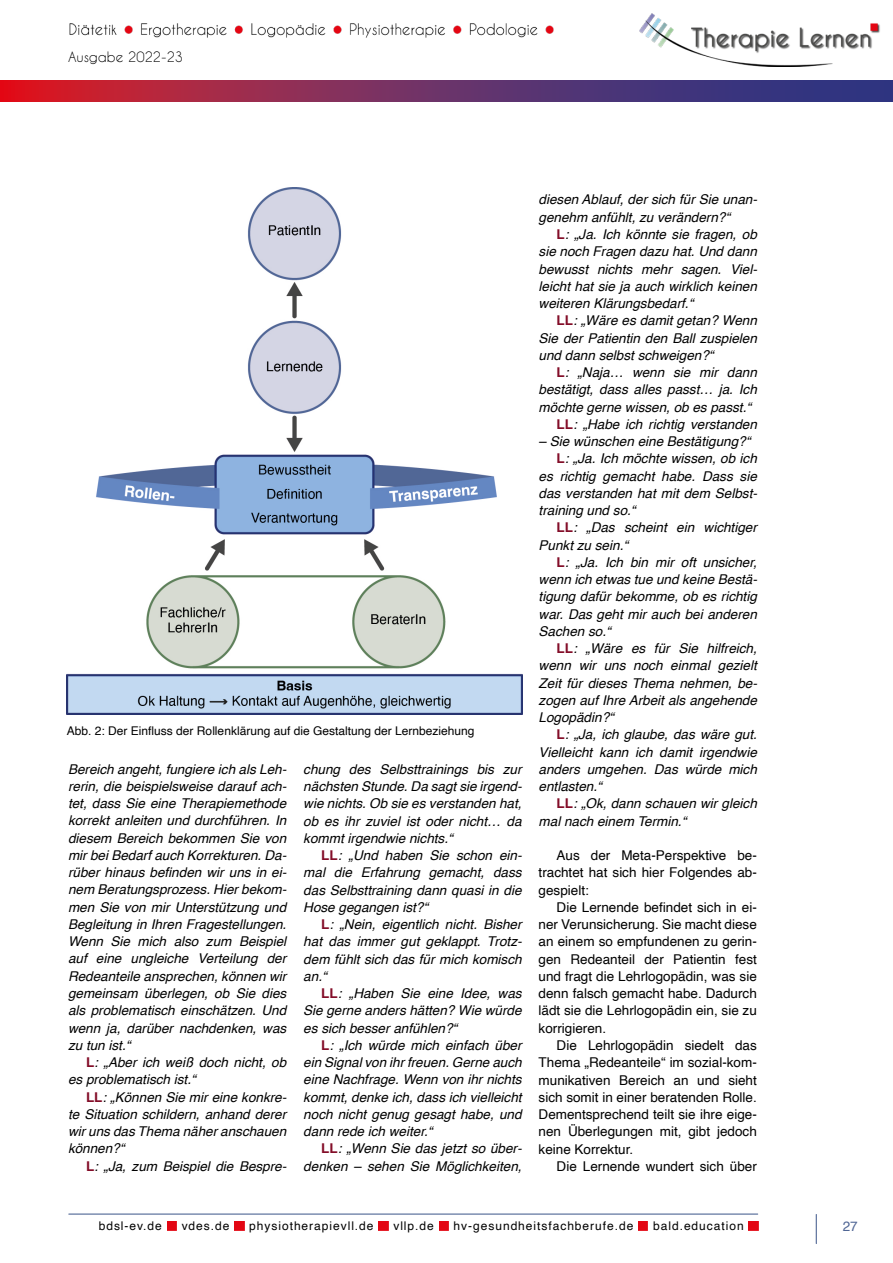
<style>
.page{position:relative;width:893px;height:1263px;background:#fff}
.page>*{position:absolute;margin:0;border:0;box-sizing:border-box;transform-origin:0 0}
.t1{font:italic 13.5px/17.2px "Helvetica";color:#000;text-align:justify}
.t2{font:13.5px/17.2px "Helvetica";color:#000;text-align:justify}
.t3{font:13.5px "Caviar Dreams";color:#000}
.t4{font:13.5px "Helvetica";color:#506695}
.t5{font:12px "Helvetica";letter-spacing:.08em;color:#000}
.t6{font:12px "Helvetica";color:#000}
.s1{font-weight:700;font-style:normal;color:#830d28}
</style>
<div class="page">
<img style="left:640px;top:13px;width:240px;height:53px">
<svg style="left:816px;top:1214px;width:1px;height:29px"></svg>
<img style="left:69px;top:23px;width:485px;height:15px">
<svg style="left:0;top:81px;width:893px;height:21px;background:#742e5f"></svg>
<hr style="left:69px;top:1213px;width:689px;height:1px;background:#506695">
<svg style="left:167px;top:1221px;width:9px;height:10px"></svg>
<svg style="left:235px;top:1221px;width:9px;height:10px"></svg>
<svg style="left:379px;top:1221px;width:9px;height:10px"></svg>
<svg style="left:439px;top:1221px;width:9px;height:10px"></svg>
<svg style="left:639px;top:1221px;width:9px;height:10px"></svg>
<svg style="left:749px;top:1221px;width:9px;height:10px"></svg>
<img style="left:67px;top:188px;width:456px;height:526px">
<p class="t3" style="left:68px;top:49px;width:117px">Ausgabe 2022-23</p>
<p class="t6" style="left:67px;top:721px;width:409px">Abb. 2: Der Einfluss der Rollenklärung auf die Gestaltung der Lernbeziehung</p>
<p class="t1" style="left:68px;top:761px;width:220px">Bereich angeht, fungiere ich als Leh&shy;rerin, die beispielsweise darauf ach&shy;tet, dass Sie eine Therapiemethode korrekt anleiten und durchführen. In diesem Bereich bekommen Sie von mir bei Bedarf auch Korrekturen. Da&shy;rüber hinaus befinden wir uns in ei&shy;nem Beratungsprozess. Hier bekom&shy;men Sie von mir Unterstützung und Begleitung in Ihren Fragestellungen.<br>Wenn Sie mich also zum Beispiel auf eine ungleiche Verteilung der Redeanteile ansprechen, können wir gemeinsam überlegen, ob Sie dies als problematisch einschätzen. Und wenn ja, darüber nachdenken, was zu tun ist.“</p>
<p class="t1" style="left:68px;top:1054px;width:220px;text-indent:18px"><span class="s1">L</span>: „Aber ich weiß doch nicht, ob es problematisch ist.“</p>
<p class="t1" style="left:68px;top:1088px;width:220px;text-indent:18px"><span class="s1">LL</span>: „Können Sie mir eine konkre&shy;te Situation schildern, anhand derer wir uns das Thema näher anschauen können?“</p>
<p class="t1" style="left:86px;top:1157px;width:202px"><span class="s1">L</span>: „Ja, zum Beispiel die Bespre-</p>
<p class="t1" style="left:303px;top:761px;width:220px">chung des Selbsttrainings bis zur nächsten Stunde. Da sagt sie irgend&shy;wie nichts. Ob sie es verstanden hat, ob es ihr zuviel ist oder nicht… da kommt irgendwie nichts.“</p>
<p class="t1" style="left:303px;top:847px;width:220px;text-indent:18px"><span class="s1">LL</span>: „Und haben Sie schon ein&shy;mal die Erfahrung gemacht, dass das Selbsttraining dann quasi in die Hose gegangen ist?“</p>
<p class="t1" style="left:303px;top:916px;width:220px;text-indent:18px"><span class="s1">L</span>: „Nein, eigentlich nicht. Bisher hat das immer gut geklappt. Trotz&shy;dem fühlt sich das für mich komisch an.“</p>
<p class="t1" style="left:303px;top:985px;width:220px;text-indent:18px"><span class="s1">LL</span>: „Haben Sie eine Idee, was Sie gerne anders hätten? Wie würde es sich besser anfühlen?“</p>
<p class="t1" style="left:303px;top:1037px;width:220px;text-indent:18px"><span class="s1">L</span>: „Ich würde mich einfach über ein Signal von ihr freuen. Gerne auch eine Nachfrage. Wenn von ihr nichts kommt, denke ich, dass ich vielleicht noch nicht genug gesagt habe, und dann rede ich weiter.“</p>
<p class="t1" style="left:303px;top:1140px;width:220px;text-align:right"><span class="s1">LL</span>: „Wenn Sie das jetzt so über&shy;denken – sehen Sie Möglichkeiten,</p>
<p class="t1" style="left:539px;top:191px;width:220px">diesen Ablauf, der sich für Sie unan&shy;genehm anfühlt, zu verändern?“</p>
<p class="t1" style="left:539px;top:226px;width:220px;text-indent:18px"><span class="s1">L</span>: „Ja. Ich könnte sie fragen, ob sie noch Fragen dazu hat. Und dann bewusst nichts mehr sagen. Viel&shy;leicht hat sie ja auch wirklich keinen weiteren Klärungsbedarf.“</p>
<p class="t1" style="left:539px;top:312px;width:220px;text-indent:18px"><span class="s1">LL</span>: „Wäre es damit getan? Wenn Sie der Patientin den Ball zuspielen und dann selbst schweigen?“</p>
<p class="t1" style="left:557px;top:364px;width:202px"><span class="s1">L</span>: „Naja… wenn sie mir dann</p>
<p class="t1" style="left:539px;top:381px;width:220px">bestätigt, dass alles passt… ja. Ich</p>
<p class="t1" style="left:539px;top:398px;width:214px">möchte gerne wissen, ob es passt.“</p>
<p class="t1" style="left:557px;top:416px;width:202px"><span class="s1">LL</span>: „Habe ich richtig verstanden</p>
<p class="t1" style="left:539px;top:433px;width:213px">– Sie wünschen eine Bestätigung?“</p>
<p class="t1" style="left:557px;top:450px;width:202px"><span class="s1">L</span>: „Ja. Ich möchte wissen, ob ich</p>
<p class="t1" style="left:539px;top:467px;width:220px">es richtig gemacht habe. Dass sie</p>
<p class="t1" style="left:539px;top:485px;width:220px">das verstanden hat mit dem Selbst-</p>
<p class="t1" style="left:539px;top:502px;width:98px">training und so.“</p>
<p class="t1" style="left:557px;top:519px;width:202px"><span class="s1">LL</span>: „Das scheint ein wichtiger</p>
<p class="t1" style="left:539px;top:536px;width:91px">Punkt zu sein.“</p>
<p class="t1" style="left:557px;top:554px;width:202px"><span class="s1">L</span>: „Ja. Ich bin mir oft unsicher,</p>
<p class="t1" style="left:539px;top:571px;width:220px">wenn ich etwas tue und keine Bestä-</p>
<p class="t1" style="left:539px;top:588px;width:220px">tigung dafür bekomme, ob es richtig</p>
<p class="t1" style="left:539px;top:605px;width:220px">war. Das geht mir auch bei anderen</p>
<p class="t1" style="left:539px;top:623px;width:74px">Sachen so.“</p>
<p class="t1" style="left:557px;top:640px;width:202px"><span class="s1">LL</span>: „Wäre es für Sie hilfreich,</p>
<p class="t1" style="left:539px;top:657px;width:220px">wenn wir uns noch einmal gezielt</p>
<p class="t1" style="left:539px;top:674px;width:220px">Zeit für dieses Thema nehmen, be-</p>
<p class="t1" style="left:539px;top:692px;width:220px">zogen auf Ihre Arbeit als angehende</p>
<p class="t1" style="left:539px;top:709px;width:77px">Logopädin?“</p>
<p class="t1" style="left:557px;top:726px;width:202px"><span class="s1">L</span>: „Ja, ich glaube, das wäre gut.</p>
<p class="t1" style="left:539px;top:744px;width:220px">Vielleicht kann ich damit irgendwie</p>
<p class="t1" style="left:539px;top:761px;width:220px">anders umgehen. Das würde mich</p>
<p class="t1" style="left:539px;top:778px;width:65px">entlasten.“</p>
<p class="t1" style="left:557px;top:795px;width:202px"><span class="s1">LL</span>: „Ok, dann schauen wir gleich</p>
<p class="t1" style="left:539px;top:813px;width:149px">mal nach einem Termin.“</p>
<p class="t2" style="left:539px;top:847px;width:220px;text-indent:18px">Aus der Meta-Perspektive be&shy;trachtet hat sich hier Folgendes ab&shy;gespielt:</p>
<p class="t2" style="left:539px;top:899px;width:220px;text-indent:18px">Die Lernende befindet sich in ei&shy;ner Verunsicherung. Sie macht diese an einem so empfundenen zu gerin&shy;gen Redeanteil der Patientin fest und fragt die Lehrlogopädin, was sie denn falsch gemacht habe. Dadurch lädt sie die Lehrlogopädin ein, sie zu korrigieren.</p>
<p class="t2" style="left:539px;top:1037px;width:220px;text-indent:18px">Die Lehrlogopädin siedelt das Thema „Redeanteile“ im sozial-kom&shy;munikativen Bereich an und sieht sich somit in einer beratenden Rolle.<br>Dementsprechend teilt sie ihre eige&shy;nen Überlegungen mit, gibt jedoch keine Korrektur.</p>
<p class="t2" style="left:557px;top:1158px;width:202px">Die Lernende wundert sich über</p>
<p class="t5" style="left:99px;top:1216px;width:65px">bdsl-ev.de</p>
<p class="t5" style="left:182px;top:1216px;width:49px">vdes.de</p>
<p class="t5" style="left:249px;top:1216px;width:126px">physiotherapievll.de</p>
<p class="t5" style="left:393px;top:1216px;width:42px">vllp.de</p>
<p class="t5" style="left:454px;top:1216px;width:181px">hv-gesundheitsfachberufe.de</p>
<p class="t5" style="left:653px;top:1216px;width:92px">bald.education</p>
<p class="t4" style="left:843px;top:1215px;width:17px">27</p>
</div>
